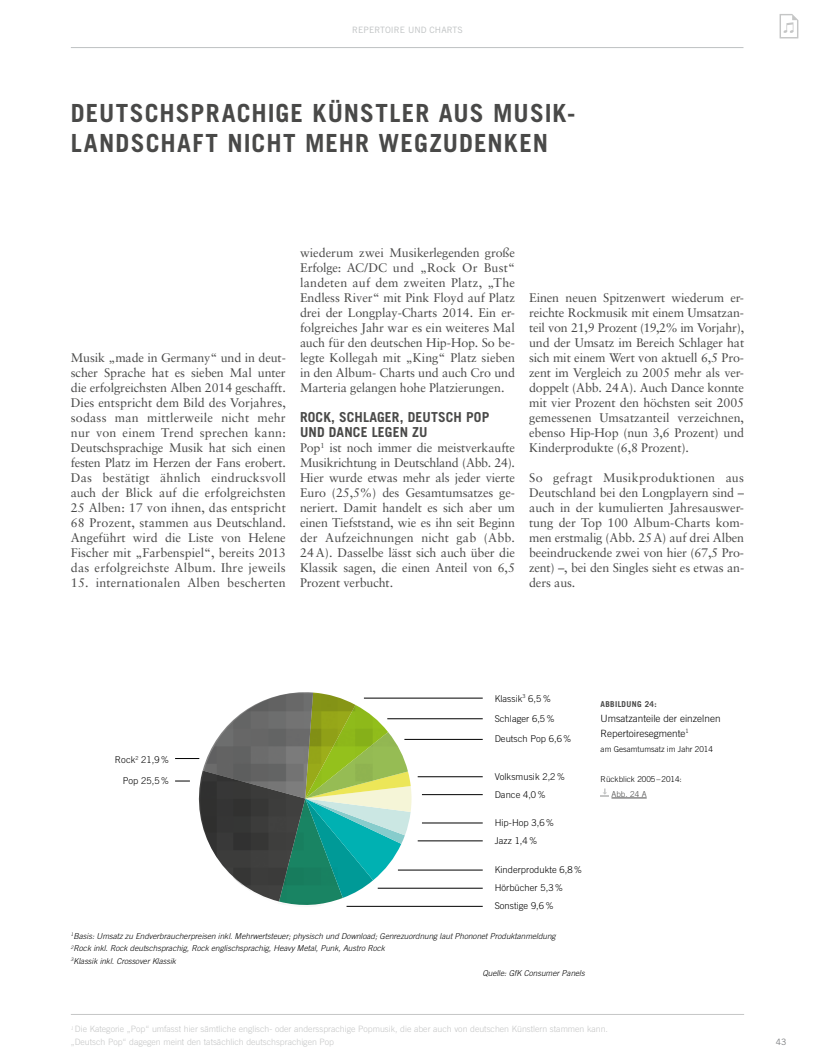
<style>
.page{position:relative;width:815px;height:1063px;background:#fff}
.page>*{position:absolute;margin:0;border:0;box-sizing:border-box;transform-origin:0 0}
.t1{font:700 25px/30px "Trade Gothic";letter-spacing:.045em;color:#494948}
.t2{font:700 13.75px/15px "Trade Gothic";letter-spacing:.01em;color:#494948}
.t3{font:12.5px/15px "Sabon";letter-spacing:-.01em;color:#494948;text-align:justify}
.t4{font:12.5px "Sabon";letter-spacing:.015em;color:#494948}
.t5{font:300 10px/15px "Trade Gothic LT";color:#000}
.t6{font:300 9.38px/17.9px "Trade Gothic LT";letter-spacing:.005em;color:#000}
.t7{font:300 8.75px/12.5px "Trade Gothic LT";color:#c5c6c6}
.t8{font:8.75px "Trade Gothic";letter-spacing:.01em;color:#bec1c2}
.t9{font:8.75px "Trade Gothic";color:#7d7f81}
.t10{font:italic 300 8.12px "Trade Gothic";color:#000}
.t11{font:300 8.12px "Trade Gothic LT";color:#000}
.t12{font:700 8.12px "Trade Gothic";letter-spacing:.04em;color:#494948}
.t13{font:300 8.12px "Trade Gothic LT";color:#494948}
</style>
<div class="page">
<hr style="left:71px;top:1014px;width:673px;height:1px;background:#c5c6c6">
<svg style="left:780px;top:14px;width:18px;height:24px"></svg>
<hr style="left:364px;top:698px;width:119px;height:1px;background:#000">
<hr style="left:387px;top:718px;width:96px;height:1px;background:#000">
<hr style="left:404px;top:739px;width:79px;height:1px;background:#000">
<hr style="left:418px;top:776px;width:65px;height:1px;background:#000">
<hr style="left:422px;top:794px;width:61px;height:1px;background:#000">
<hr style="left:422px;top:823px;width:61px;height:1px;background:#000">
<hr style="left:418px;top:841px;width:65px;height:1px;background:#000">
<hr style="left:398px;top:870px;width:85px;height:1px;background:#000">
<hr style="left:378px;top:888px;width:105px;height:1px;background:#000">
<hr style="left:347px;top:906px;width:136px;height:1px;background:#000">
<img style="left:200px;top:692px;width:211px;height:215px">
<hr style="left:611px;top:798px;width:36px;height:1px;background:#494948">
<svg style="left:601px;top:789px;width:8px;height:8px"></svg>
<hr style="left:71px;top:47px;width:672px;height:1px;background:#bec1c2">
<p class="t8" style="left:352px;top:24px;width:112px">REPERTOIRE UND CHARTS</p>
<h1 class="t1" style="left:71px;top:97px;width:506px">DEUTSCHSPRACHIGE KÜNSTLER AUS MUSIK-<br>LANDSCHAFT NICHT MEHR WEGZUDENKEN</h1>
<p class="t3" style="left:71px;top:350px;width:216px">Musik „made in Germany“ und in deut&shy;scher Sprache hat es sieben Mal unter die erfolgreichsten Alben 2014 geschafft.<br>Dies entspricht dem Bild des Vorjahres, sodass man mittlerweile nicht mehr nur von einem Trend sprechen kann:<br>Deutschsprachige Musik hat sich einen festen Platz im Herzen der Fans erobert.<br>Das bestätigt ähnlich eindrucksvoll auch der Blick auf die erfolgreichsten 25 Alben: 17 von ihnen, das entspricht 68 Prozent, stammen aus Deutschland.<br>Angeführt wird die Liste von Helene Fischer mit „Farbenspiel“, bereits 2013 das erfolgreichste Album. Ihre jeweils</p>
<p class="t4" style="left:71px;top:575px;width:216px">15. internationalen Alben bescherten</p>
<p class="t3" style="left:300px;top:245px;width:216px">wiederum zwei Musikerlegenden große Erfolge: AC/DC und „Rock Or Bust“ landeten auf dem zweiten Platz, „The Endless River“ mit Pink Floyd auf Platz drei der Longplay-Charts 2014. Ein er&shy;folgreiches Jahr war es ein weiteres Mal auch für den deutschen Hip-Hop. So be&shy;legte Kollegah mit „King“ Platz sieben in den Album- Charts und auch Cro und Marteria gelangen hohe Platzierungen.</p>
<p class="t2" style="left:300px;top:409px;width:191px">ROCK, SCHLAGER, DEUTSCH POP<br>UND DANCE LEGEN ZU</p>
<p class="t3" style="left:300px;top:440px;width:216px">Pop<sup>1</sup> ist noch immer die meistverkaufte Musikrichtung in Deutschland (Abb. 24).<br>Hier wurde etwas mehr als jeder vierte Euro (25,5%) des Gesamtumsatzes ge&shy;neriert. Damit handelt es sich aber um einen Tiefststand, wie es ihn seit Beginn der Aufzeichnungen nicht gab (Abb.<br>24 A). Dasselbe lässt sich auch über die Klassik sagen, die einen Anteil von 6,5<br>Prozent verbucht.</p>
<p class="t3" style="left:529px;top:290px;width:216px">Einen neuen Spitzenwert wiederum er&shy;reichte Rockmusik mit einem Umsatzan&shy;teil von 21,9 Prozent (19,2% im Vorjahr), und der Umsatz im Bereich Schlager hat sich mit einem Wert von aktuell 6,5 Pro&shy;zent im Vergleich zu 2005 mehr als ver&shy;doppelt (Abb. 24A). Auch Dance konnte mit vier Prozent den höchsten seit 2005 gemessenen Umsatzanteil verzeichnen, ebenso Hip-Hop (nun 3,6 Prozent) und Kinderprodukte (6,8 Prozent).</p>
<p class="t3" style="left:529px;top:470px;width:216px">So gefragt Musikproduktionen aus Deutschland bei den Longplayern sind – auch in der kumulierten Jahresauswer&shy;tung der Top 100 Album-Charts kom&shy;men erstmalig (Abb. 25A) auf drei Alben beeindruckende zwei von hier (67,5 Pro&shy;zent) –, bei den Singles sieht es etwas an&shy;ders aus.</p>
<p class="t6" style="left:115px;top:750px;width:56px">Rock<sup>2</sup> 21,9%</p>
<p class="t6" style="left:123px;top:772px;width:48px">Pop 25,5%</p>
<p class="t6" style="left:495px;top:688px;width:78px;line-height:20.1px">Klassik<sup>3</sup> 6,5%<br>Schlager 6,5%<br>Deutsch Pop 6,6%</p>
<p class="t12" style="left:601px;top:699px;width:58px">ABBILDUNG 24:</p>
<p class="t5" style="left:601px;top:710px;width:121px">Umsatzanteile der einzelnen<br>Repertoiresegmente<sup>1</sup></p>
<p class="t11" style="left:601px;top:744px;width:114px">am Gesamtumsatz im Jahr 2014</p>
<p class="t11" style="left:601px;top:774px;width:83px">Rückblick 2005–2014:</p>
<p class="t13" style="left:611px;top:789px;width:37px">Abb. 24 A</p>
<p class="t6" style="left:495px;top:768px;width:72px">Volksmusik 2,2%<br>Dance 4,0%</p>
<p class="t6" style="left:495px;top:814px;width:61px">Hip-Hop 3,6%<br>Jazz 1,4%</p>
<p class="t6" style="left:495px;top:861px;width:89px">Kinderprodukte 6,8%<br>Hörbücher 5,3%<br>Sonstige 9,6%</p>
<p class="t10" style="left:71px;top:931px;width:486px"><sup>1</sup>Basis: Umsatz zu Endverbraucherpreisen inkl. Mehrwertsteuer; physisch und Download; Genrezuordnung laut Phononet Produktanmeldung</p>
<p class="t10" style="left:71px;top:944px;width:316px"><sup>2</sup>Rock inkl. Rock deutschsprachig, Rock englischsprachig, Heavy Metal, Punk, Austro Rock</p>
<p class="t10" style="left:71px;top:956px;width:107px"><sup>3</sup>Klassik inkl. Crossover Klassik</p>
<p class="t10" style="left:482px;top:969px;width:104px">Quelle: GfK Consumer Panels</p>
<p class="t7" style="left:71px;top:1023px;width:539px"><sup>1</sup> Die Kategorie „Pop“ umfasst hier sämtliche englisch- oder anderssprachige Popmusik, die aber auch von deutschen Künstlern stammen kann. „Deutsch Pop“ dagegen meint den tatsächlich deutschsprachigen Pop</p>
<p class="t9" style="left:776px;top:1037px;width:12px">43</p>
</div>
